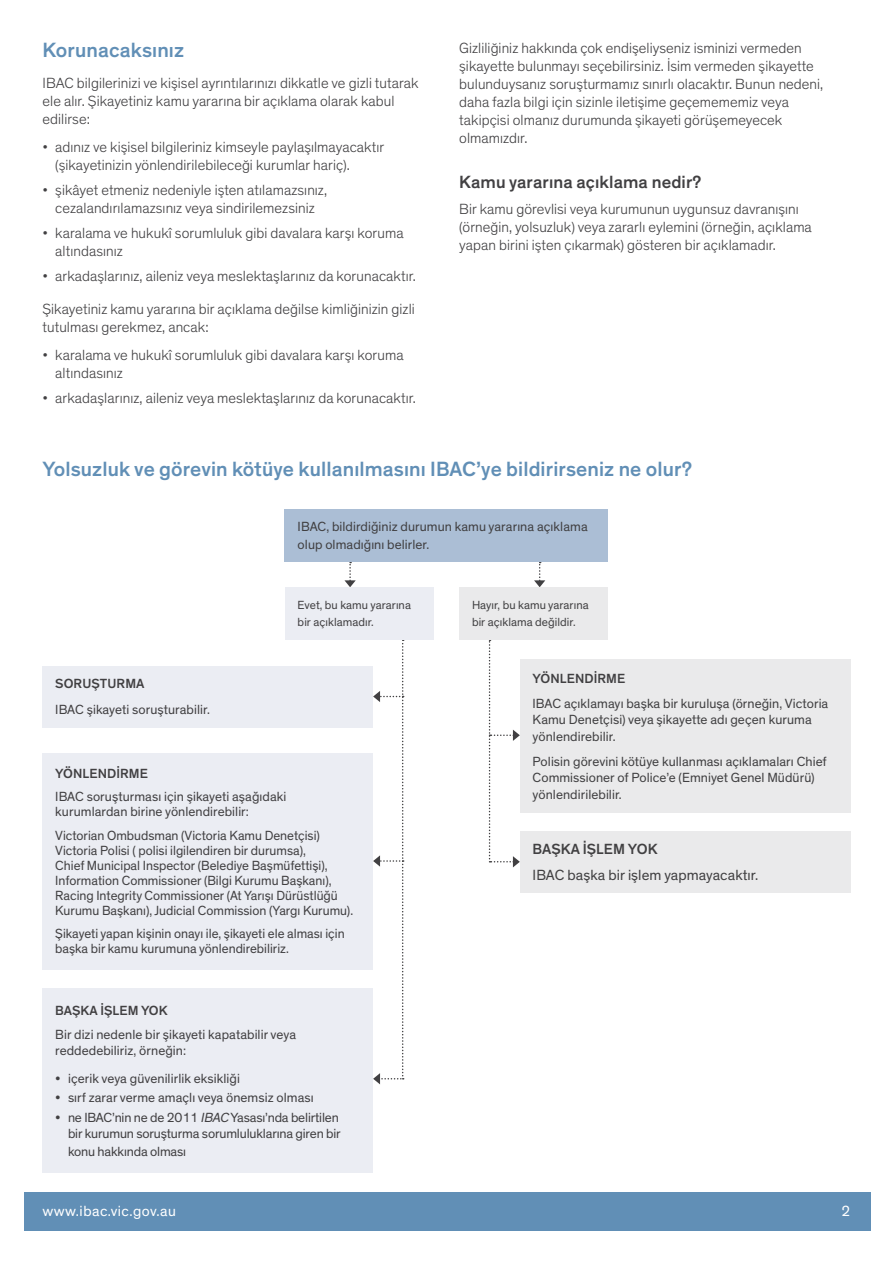
<style>
.page{position:relative;width:893px;height:1263px;background:#fff}
.page>*{position:absolute;margin:0;border:0;box-sizing:border-box;transform-origin:0 0}
.t1{font:500 21px "Theinhardt";letter-spacing:.005em;color:#618fb6}
.t2{font:500 18px "Theinhardt";letter-spacing:.005em;color:#414042}
.t3{font:300 15px/18px "Theinhardt";letter-spacing:.005em;color:#414042}
.t4{font:15px "Theinhardt";letter-spacing:.005em;color:#414042}
.t5{font:15px "Theinhardt";letter-spacing:.03em;color:#fff}
.t6{font:500 15px "Theinhardt";letter-spacing:.005em;color:#414042}
.t7{font:13.5px/15px "Theinhardt";color:#414042}
.t8{font:500 13.5px "Theinhardt";letter-spacing:.005em;color:#414042}
.t9{font:12px/17.2px "Theinhardt";letter-spacing:.005em;color:#414042}
.s1{font-style:italic}
</style>
<div class="page">
<div style="left:24px;top:1193px;width:847px;height:38px;background:#618fb6"></div>
<svg style="left:534px;top:562px;width:11px;height:25px"></svg>
<svg style="left:344px;top:562px;width:12px;height:25px"></svg>
<svg style="left:373px;top:640px;width:31px;height:444px"></svg>
<svg style="left:489px;top:640px;width:31px;height:227px"></svg>
<div style="left:285px;top:509px;width:323px;height:53px;background:#abbed5"></div>
<div style="left:520px;top:659px;width:330px;height:154px;background:#eaeaeb"></div>
<div style="left:43px;top:666px;width:330px;height:61px;background:#ebedf3"></div>
<div style="left:43px;top:753px;width:330px;height:216px;background:#ebedf3"></div>
<div style="left:43px;top:988px;width:330px;height:185px;background:#ebedf3"></div>
<div style="left:520px;top:831px;width:331px;height:61px;background:#eaeaeb"></div>
<div style="left:285px;top:587px;width:149px;height:53px;background:#ebedf3"></div>
<div style="left:459px;top:587px;width:149px;height:53px;background:#eaeaeb"></div>
<h1 class="t1" style="left:43px;top:37px;width:143px">Korunacaksınız</h1>
<p class="t3" style="left:43px;top:74px;width:378px">IBAC bilgilerinizi ve kişisel ayrıntılarınızı dikkatle ve gizli tutarak ele alır. Şikayetiniz kamu yararına bir açıklama olarak kabul edilirse:</p>
<p class="t3" style="left:55px;top:138px;width:331px;text-indent:-13px">• adınız ve kişisel bilgileriniz kimseyle paylaşılmayacaktır (şikayetinizin yönlendirilebileceği kurumlar hariç).</p>
<p class="t3" style="left:43px;top:181px;width:286px;text-align:center">• şikâyet etmeniz nedeniyle işten atılamazsınız, cezalandırılamazsınız veya sindirilemezsiniz</p>
<p class="t3" style="left:55px;top:224px;width:350px;text-indent:-13px">• karalama ve hukukî sorumluluk gibi davalara karşı koruma altındasınız</p>
<p class="t3" style="left:43px;top:259px;width:375px;line-height:32.8px">• arkadaşlarınız, aileniz veya meslektaşlarınız da korunacaktır.<br>Şikayetiniz kamu yararına bir açıklama değilse kimliğinizin gizli</p>
<p class="t3" style="left:43px;top:318px;width:168px">tutulması gerekmez, ancak:</p>
<p class="t3" style="left:55px;top:346px;width:350px;text-indent:-13px">• karalama ve hukukî sorumluluk gibi davalara karşı koruma altındasınız</p>
<p class="t3" style="left:43px;top:389px;width:375px">• arkadaşlarınız, aileniz veya meslektaşlarınız da korunacaktır.</p>
<p class="t3" style="left:459px;top:39px;width:366px">Gizliliğiniz hakkında çok endişeliyseniz isminizi vermeden şikayette bulunmayı seçebilirsiniz. İsim vermeden şikayette bulunduysanız soruşturmamız sınırlı olacaktır. Bunun nedeni, daha fazla bilgi için sizinle iletişime geçemememiz veya takipçisi olmanız durumunda şikayeti görüşemeyecek olmamızdır.</p>
<p class="t2" style="left:459px;top:171px;width:244px">Kamu yararına açıklama nedir?</p>
<p class="t3" style="left:459px;top:200px;width:354px">Bir kamu görevlisi veya kurumunun uygunsuz davranışını (örneğin, yolsuzluk) veya zararlı eylemini (örneğin, açıklama yapan birini işten çıkarmak) gösteren bir açıklamadır.</p>
<h1 class="t1" style="left:43px;top:456px;width:651px">Yolsuzluk ve görevin kötüye kullanılmasını IBAC’ye bildirirseniz ne olur?</h1>
<p class="t7" style="left:298px;top:518px;width:292px;line-height:17.2px">IBAC, bildirdiğiniz durumun kamu yararına açıklama olup olmadığını belirler.</p>
<p class="t9" style="left:298px;top:597px;width:115px">Evet, bu kamu yararına bir açıklamadır.</p>
<p class="t9" style="left:472px;top:597px;width:118px">Hayır, bu kamu yararına bir açıklama değildir.</p>
<p class="t8" style="left:55px;top:676px;width:91px">SORUŞTURMA</p>
<p class="t7" style="left:55px;top:702px;width:156px">IBAC şikayeti soruşturabilir.</p>
<p class="t8" style="left:55px;top:765px;width:94px">YÖNLENDİRME</p>
<p class="t7" style="left:55px;top:790px;width:233px">IBAC soruşturması için şikayeti aşağıdaki kurumlardan birine yönlendirebilir:</p>
<p class="t7" style="left:55px;top:828px;width:299px">Victorian Ombudsman (Victoria Kamu Denetçisi)<br>Victoria Polisi ( polisi ilgilendiren bir durumsa),<br>Chief Municipal Inspector (Belediye Başmüfettişi), Information Commissioner (Bilgi Kurumu Başkanı), Racing Integrity Commissioner (At Yarışı Dürüstlüğü Kurumu Başkanı), Judicial Commission (Yargı Kurumu).</p>
<p class="t7" style="left:55px;top:927px;width:291px">Şikayeti yapan kişinin onayı ile, şikayeti ele alması için başka bir kamu kurumuna yönlendirebiliriz.</p>
<p class="t8" style="left:55px;top:1002px;width:114px">BAŞKA İŞLEM YOK</p>
<p class="t7" style="left:55px;top:1027px;width:242px;line-height:16.2px">Bir dizi nedenle bir şikayeti kapatabilir veya reddedebiliriz, örneğin:</p>
<p class="t7" style="left:55px;top:1071px;width:186px">• içerik veya güvenilirlik eksikliği</p>
<p class="t7" style="left:55px;top:1090px;width:260px">• sırf zarar verme amaçlı veya önemsiz olması</p>
<p class="t7" style="left:68px;top:1109px;width:274px;line-height:16.8px;text-indent:-13px">• ne IBAC’nin ne de 2011 <span class="s1">IBAC</span> Yasası’nda belirtilen bir kurumun soruşturma sorumluluklarına giren bir konu hakkında olması</p>
<p class="t8" style="left:533px;top:670px;width:94px">YÖNLENDİRME</p>
<p class="t7" style="left:533px;top:695px;width:297px;line-height:16.5px">IBAC açıklamayı başka bir kuruluşa (örneğin, Victoria<br>Kamu Denetçisi) veya şikayette adı geçen kuruma yönlendirebilir.</p>
<p class="t7" style="left:533px;top:753px;width:296px;line-height:16.5px">Polisin görevini kötüye kullanması açıklamaları Chief<br>Commissioner of Police’e (Emniyet Genel Müdürü) yönlendirilebilir.</p>
<p class="t6" style="left:533px;top:840px;width:126px">BAŞKA İŞLEM YOK</p>
<p class="t4" style="left:533px;top:866px;width:227px">IBAC başka bir işlem yapmayacaktır.</p>
<p class="t5" style="left:43px;top:1202px;width:135px">www.ibac.vic.gov.au</p>
<p class="t5" style="left:842px;top:1202px;width:10px">2</p>
</div>
